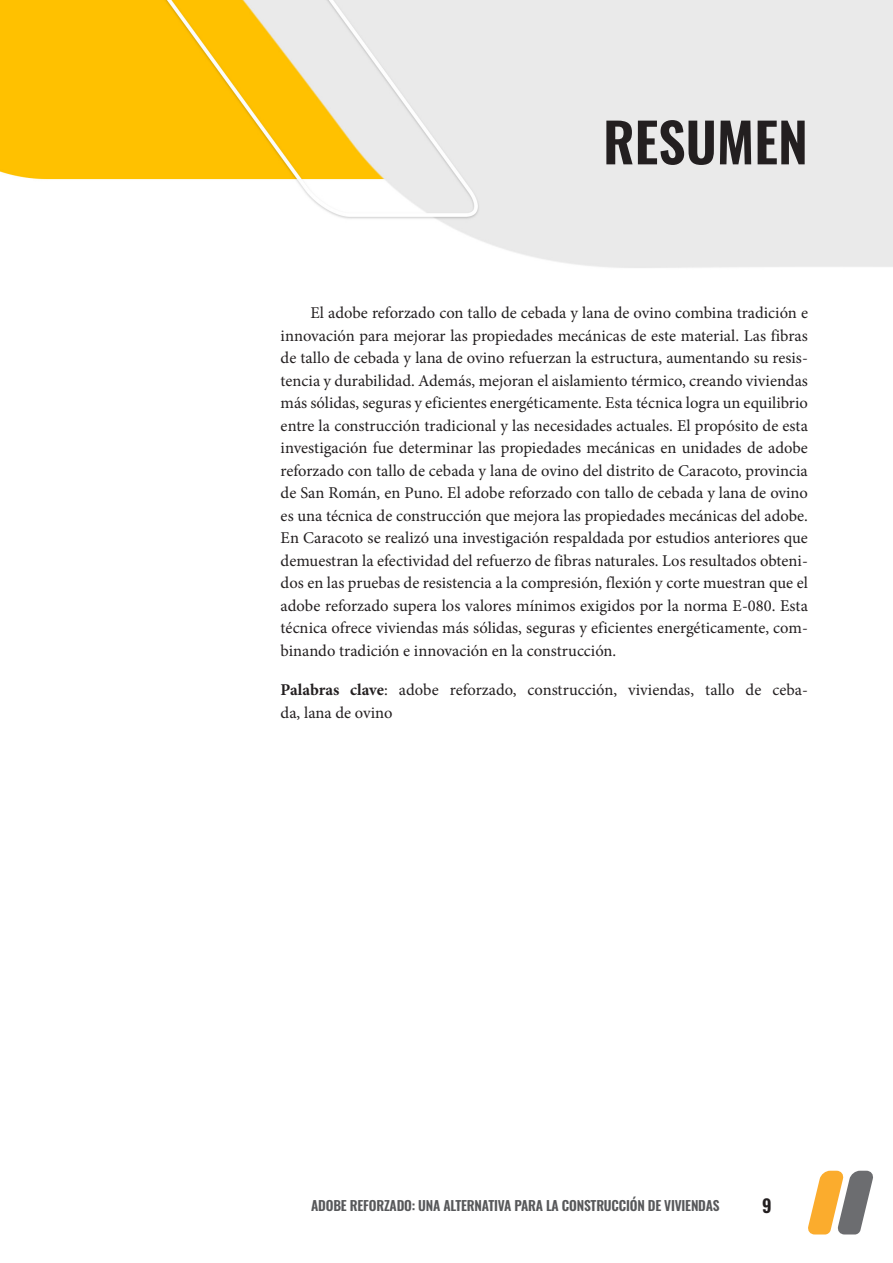
<style>
.page{position:relative;width:893px;height:1263px;background:#fff}
.page>*{position:absolute;margin:0;border:0;box-sizing:border-box;transform-origin:0 0}
.t1{font:600 54px "Oswald";color:#231f20}
.t2{font:600 18px "Oswald";color:#231f20}
.t3{font:16.5px/22.5px "Minion Pro";color:#231f20;text-align:justify}
.t4{font:600 13.5px "Oswald";letter-spacing:-.015em;color:#57585a}
.s1{font-weight:700}
</style>
<div class="page">
<img style="left:0;top:0;width:893px;height:268px">
<svg style="left:808px;top:1171px;width:65px;height:63px"></svg>
<h1 class="t1" style="left:603px;top:114px;width:206px">RESUMEN</h1>
<p class="t3" style="left:281px;top:302px;width:529px;text-indent:30px">El adobe reforzado con tallo de cebada y lana de ovino combina tradición e innovación para mejorar las propiedades mecánicas de este material. Las fibras de tallo de cebada y lana de ovino refuerzan la estructura, aumentando su resis&shy;tencia y durabilidad. Además, mejoran el aislamiento térmico, creando viviendas más sólidas, seguras y eficientes energéticamente. Esta técnica logra un equilibrio entre la construcción tradicional y las necesidades actuales. El propósito de esta investigación fue determinar las propiedades mecánicas en unidades de adobe reforzado con tallo de cebada y lana de ovino del distrito de Caracoto, provincia de San Román, en Puno. El adobe reforzado con tallo de cebada y lana de ovino es una técnica de construcción que mejora las propiedades mecánicas del adobe.<br>En Caracoto se realizó una investigación respaldada por estudios anteriores que demuestran la efectividad del refuerzo de fibras naturales. Los resultados obteni&shy;dos en las pruebas de resistencia a la compresión, flexión y corte muestran que el adobe reforzado supera los valores mínimos exigidos por la norma E-080. Esta técnica ofrece viviendas más sólidas, seguras y eficientes energéticamente, com&shy;binando tradición e innovación en la construcción.</p>
<p class="t3" style="left:281px;top:679px;width:529px"><span class="s1">Palabras clave</span>: adobe reforzado, construcción, viviendas, tallo de ceba&shy;da, lana de ovino</p>
<p class="t4" style="left:311px;top:1198px;width:410px">ADOBE REFORZADO: UNA ALTERNATIVA PARA LA CONSTRUCCIÓN DE VIVIENDAS</p>
<p class="t2" style="left:762px;top:1196px;width:11px">9</p>
</div>
